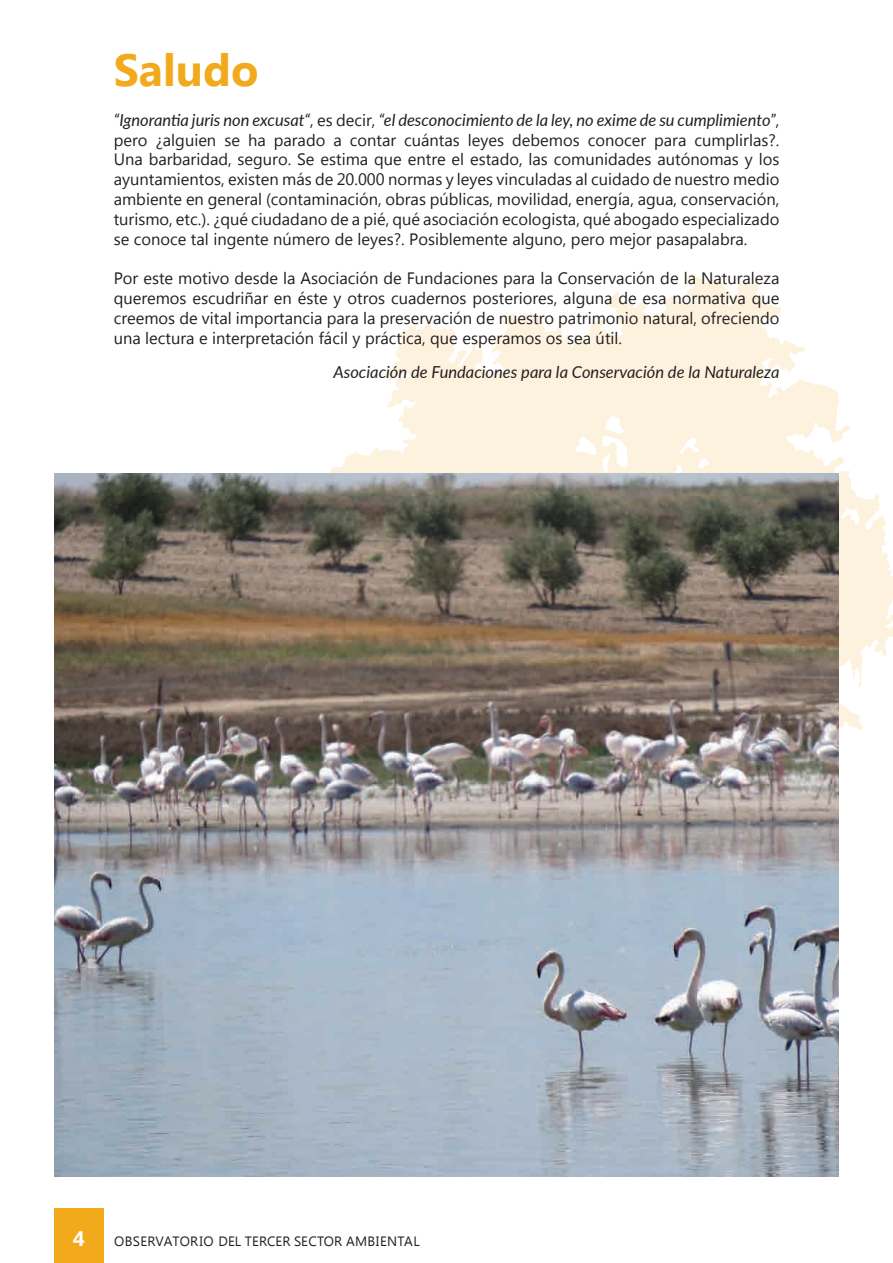
<style>
.page{position:relative;width:893px;height:1263px;background:#fff}
.page>*{position:absolute;margin:0;border:0;box-sizing:border-box;transform-origin:0 0}
.t1{font:700 45px "Lao UI";color:#f2aa1c}
.t2{font:700 21px "Lao UI";color:#fff}
.t3{font:16.5px/19.8px "Lao UI";color:#231f20;text-align:justify}
.t4{font:italic 16.5px "Lato";color:#231f20}
.t5{font:13.5px "Lao UI";letter-spacing:.02em;color:#231f20}
.s1{font-family:"Lao UI";font-style:normal}
</style>
<div class="page">
<div style="left:54px;top:1209px;width:50px;height:54px;background:#f2aa1c"></div>
<svg style="left:330px;top:274px;width:563px;height:456px;fill:#fdf2dd"></svg>
<img style="left:54px;top:473px;width:785px;height:703px">
<h1 class="t1" style="left:114px;top:40px;width:146px">Saludo</h1>
<p class="t4" style="left:114px;top:108px;width:667px">“Ignorantia juris non excusat“<span class="s1">, es decir,</span> “el desconocimiento de la ley, no exime de su cumplimiento”<span class="s1">,</span></p>
<p class="t3" style="left:114px;top:129px;width:667px">pero ¿alguien se ha parado a contar cuántas leyes debemos conocer para cumplirlas?.<br>Una barbaridad, seguro. Se estima que entre el estado, las comunidades autónomas y los ayuntamientos, existen más de 20.000 normas y leyes vinculadas al cuidado de nuestro medio ambiente en general (contaminación, obras públicas, movilidad, energía, agua, conservación, turismo, etc.). ¿qué ciudadano de a pié, qué asociación ecologista, qué abogado especializado se conoce tal ingente número de leyes?. Posiblemente alguno, pero mejor pasapalabra.</p>
<p class="t3" style="left:114px;top:268px;width:667px">Por este motivo desde la Asociación de Fundaciones para la Conservación de la Naturaleza queremos escudriñar en éste y otros cuadernos posteriores, alguna de esa normativa que creemos de vital importancia para la preservación de nuestro patrimonio natural, ofreciendo una lectura e interpretación fácil y práctica, que esperamos os sea útil.</p>
<p class="t4" style="left:333px;top:361px;width:448px">Asociación de Fundaciones para la Conservación de la Naturaleza</p>
<p class="t2" style="left:73px;top:1224px;width:14px">4</p>
<p class="t5" style="left:114px;top:1232px;width:307px">OBSERVATORIO DEL TERCER SECTOR AMBIENTAL</p>
</div>
